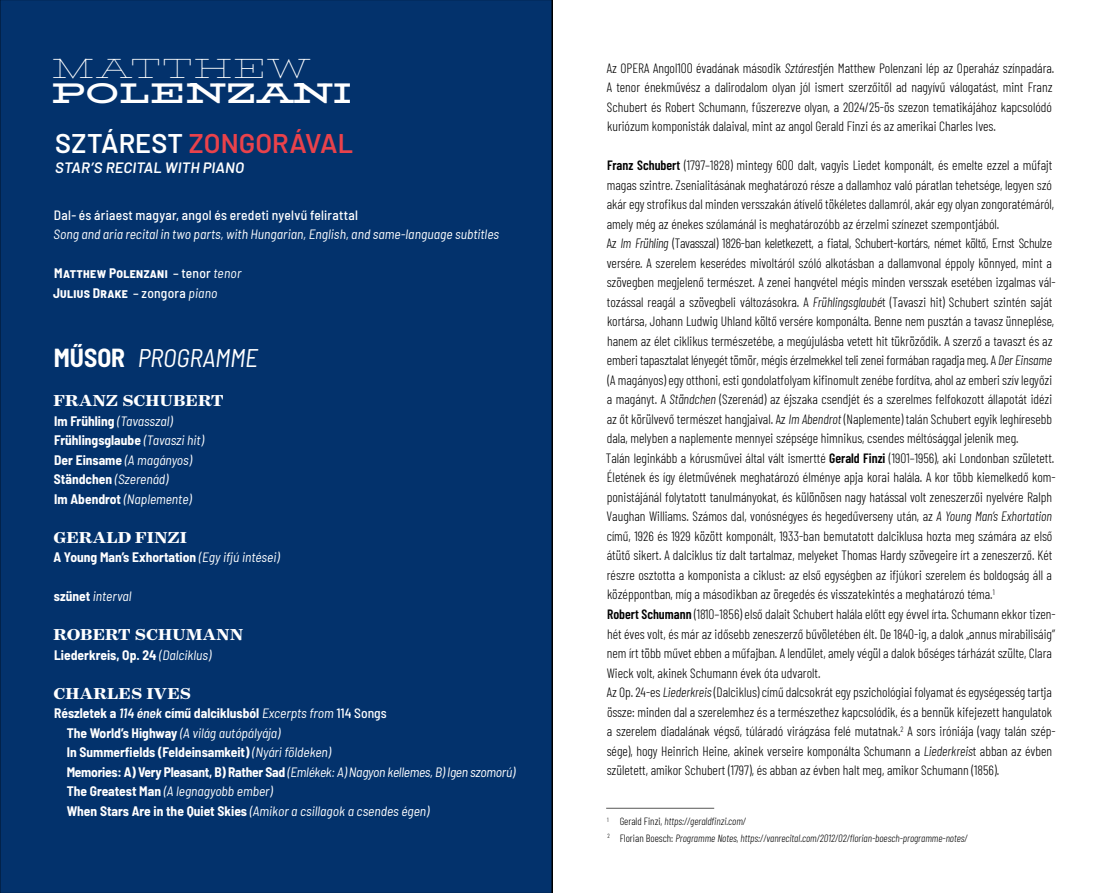
<style>
.page{position:relative;width:1106px;height:893px;background:#fff}
.page>*{position:absolute;margin:0;border:0;box-sizing:border-box;transform-origin:0 0}
.t1{font:800 28.5px "Bio Rhyme";color:#fff}
.t2{font:800 27.9px "Bio Rhyme";letter-spacing:.02em;color:#fff}
.t3{font:600 27px "Barlow";letter-spacing:.005em;color:#e9424b}
.t4{font:italic semi-condensed 25.5px "Barlow";letter-spacing:-.005em;color:#fff}
.t5{font:700 18px "Surveyor Text";color:#fff}
.t6{font:italic 600 15px "Barlow";letter-spacing:.005em;color:#fff}
.t7{font:300 13.5px/19.5px "Barlow Condensed";color:#000}
.t8{font:700 semi-condensed 13.5px/19.5px "Barlow";color:#fff}
.t9{font:italic semi-condensed 13.5px/19.5px "Barlow";color:#fff}
.t10{font:700 semi-condensed 13.5px/19.5px "Barlow";letter-spacing:.025em;color:#fff}
.t11{font:500 semi-condensed 13.5px "Barlow";letter-spacing:.02em;color:#fff}
.t12{font:italic 300 10.5px/16.8px "Barlow Condensed";color:#000}
.s1{color:#fff}
.s2{font-weight:500}
.s3{font-weight:400;font-style:italic}
.s4{font-weight:700;font-style:normal}
.s5{font-weight:600;font-style:italic}
.s6{font-style:italic}
.s7{font-weight:600}
.s8{font-style:normal}
</style>
<div class="page">
<div style="left:0;top:0;width:553px;height:893px;background:#03326c"></div>
<hr style="left:606px;top:808px;width:108px;height:1px;background:#575756">
<h2 class="t2" style="left:52px;top:47px;width:260px">MATTHEW</h2>
<h1 class="t1" style="left:52px;top:71px;width:302px">POLENZANI</h1>
<h3 class="t3" style="left:55px;top:123px;width:299px"><span class="s1">SZTÁREST</span> ZONGORÁVAL</h3>
<p class="t6" style="left:55px;top:157px;width:190px">STAR’S RECITAL WITH PIANO</p>
<p class="t11" style="left:54px;top:205px;width:305px">Dal- és áriaest magyar, angol és eredeti nyelvű felirattal</p>
<p class="t9" style="left:54px;top:224px;width:447px">Song and aria recital in two parts, with Hungarian, English, and same-language subtitles</p>
<p class="t10" style="left:53px;top:263px;width:190px">Matthew Polenzani <span class="s2">– tenor</span> <span class="s3">tenor<br></span>Julius Drake <span class="s2">– zongora</span> <span class="s3">piano</span></p>
<h3 class="t4" style="left:54px;top:340px;width:206px"><span class="s4">MŰSOR</span> PROGRAMME</h3>
<h3 class="t5" style="left:53px;top:389px;width:172px">FRANZ SCHUBERT</h3>
<p class="t9" style="left:54px;top:410px;width:151px"><span class="s4">Im Frühling</span> (Tavasszal)<br><span class="s4">Frühlingsglaube</span> (Tavaszi hit)<br><span class="s4">Der Einsame</span> (A magányos)<br><span class="s4">Ständchen</span> (Szerenád)<br><span class="s4">Im Abendrot</span> (Naplemente)</p>
<h3 class="t5" style="left:54px;top:526px;width:135px">GERALD FINZI</h3>
<p class="t8" style="left:53px;top:547px;width:227px">A Young Man’s Exhortation <span class="s3">(Egy ifjú intései)</span></p>
<p class="t9" style="left:54px;top:586px;width:79px"><span class="s4">szünet</span> interval</p>
<h3 class="t5" style="left:53px;top:623px;width:191px">ROBERT SCHUMANN</h3>
<p class="t8" style="left:54px;top:644px;width:158px">Liederkreis, Op. 24 <span class="s3">(Dalciklus)</span></p>
<h3 class="t5" style="left:54px;top:682px;width:139px">CHARLES IVES</h3>
<p class="t8" style="left:67px;top:703px;width:450px;text-indent:-12px">Részletek a <span class="s5">114 ének</span> című dalciklusból <span class="s3">Excerpts from</span> <span class="s2">114 Songs<br></span>The World’s Highway <span class="s3">(A világ autópályája)<br></span>In Summerfields (Feldeinsamkeit) <span class="s3">(Nyári földeken)<br></span>Memories: A) Very Pleasant, B) Rather Sad <span class="s3">(Emlékek: A) Nagyon kellemes, B) Igen szomorú)<br></span>The Greatest Man <span class="s3">(A legnagyobb ember)<br></span>When Stars Are in the Quiet Skies <span class="s3">(Amikor a csillagok a csendes égen)</span></p>
<p class="t7" style="left:607px;top:57px;width:449px">Az OPERA Angol100 évadának második <span class="s6">Sztárest</span>jén Matthew Polenzani lép az Operaház színpadára.<br>A tenor énekművész a dalirodalom olyan jól ismert szerzőitől ad nagyívű válogatást, mint Franz Schubert és Robert Schumann, fűszerezve olyan, a 2024/25-ös szezon tematikájához kapcsolódó kuriózum komponisták dalaival, mint az angol Gerald Finzi és az amerikai Charles Ives.</p>
<p class="t7" style="left:606px;top:155px;width:451px"><span class="s7">Franz Schubert</span> (1797–1828) mintegy 600 dalt, vagyis Liedet komponált, és emelte ezzel a műfajt magas szintre. Zsenialitásának meghatározó része a dallamhoz való páratlan tehetsége, legyen szó akár egy strofikus dal minden versszakán átívelő tökéletes dallamról, akár egy olyan zongoratémáról, amely még az énekes szólamánál is meghatározóbb az érzelmi színezet szempontjából.<br>Az <span class="s6">Im Frühling</span> (Tavasszal) 1826-ban keletkezett, a fiatal, Schubert-kortárs, német költő, Ernst Schulze versére. A szerelem keserédes mivoltáról szóló alkotásban a dallamvonal éppoly könnyed, mint a szövegben megjelenő természet. A zenei hangvétel mégis minden versszak esetében izgalmas vál&shy;tozással reagál a szövegbeli változásokra. A <span class="s6">Frühlingsglaubé</span>t (Tavaszi hit) Schubert szintén saját kortársa, Johann Ludwig Uhland költő versére komponálta. Benne nem pusztán a tavasz ünneplése, hanem az élet ciklikus természetébe, a megújulásba vetett hit tükröződik. A szerző a tavaszt és az emberi tapasztalat lényegét tömör, mégis érzelmekkel teli zenei formában ragadja meg. A <span class="s6">Der Einsame </span>(A magányos) egy otthoni, esti gondolatfolyam kifinomult zenébe fordítva, ahol az emberi szív legyőzi a magányt. A <span class="s6">Ständchen</span> (Szerenád) az éjszaka csendjét és a szerelmes felfokozott állapotát idézi az őt körülvevő természet hangjaival. Az <span class="s6">Im Abendrot</span> (Naplemente) talán Schubert egyik leghíresebb dala, melyben a naplemente mennyei szépsége himnikus, csendes méltósággal jelenik meg.<br>Talán leginkább a kórusművei által vált ismertté <span class="s7">Gerald Finzi</span> (1901–1956), aki Londonban született.<br>Életének és így életművének meghatározó élménye apja korai halála. A kor több kiemelkedő kom&shy;ponistájánál folytatott tanulmányokat, és különösen nagy hatással volt zeneszerzői nyelvére Ralph Vaughan Williams. Számos dal, vonósnégyes és hegedűverseny után, az <span class="s6">A Young Man’s Exhortation </span>című, 1926 és 1929 között komponált, 1933-ban bemutatott dalciklusa hozta meg számára az első átütő sikert. A dalciklus tíz dalt tartalmaz, melyeket Thomas Hardy szövegeire írt a zeneszerző. Két részre osztotta a komponista a ciklust: az első egységben az ifjúkori szerelem és boldogság áll a középpontban, míg a másodikban az öregedés és visszatekintés a meghatározó téma.<sup>1<br></sup><span class="s7">Robert Schumann</span> (1810–1856) első dalait Schubert halála előtt egy évvel írta. Schumann ekkor tizen&shy;hét éves volt, és már az idősebb zeneszerző bűvöletében élt. De 1840-ig, a dalok „annus mirabilisáig” nem írt több művet ebben a műfajban. A lendület, amely végül a dalok bőséges tárházát szülte, Clara Wieck volt, akinek Schumann évek óta udvarolt.<br>Az Op. 24-es <span class="s6">Liederkreis</span> (Dalciklus) című dalcsokrát egy pszichológiai folyamat és egységesség tartja össze: minden dal a szerelemhez és a természethez kapcsolódik, és a bennük kifejezett hangulatok a szerelem diadalának végső, túláradó virágzása felé mutatnak.<sup>2</sup> A sors iróniája (vagy talán szép&shy;sége), hogy Heinrich Heine, akinek verseire komponálta Schumann a <span class="s6">Liederkreis</span>t abban az évben született, amikor Schubert (1797), és abban az évben halt meg, amikor Schumann (1856).</p>
<p class="t12" style="left:607px;top:812px;width:362px"><sup>1</sup> <span class="s8">Gerald Finzi,</span> https://geraldfinzi.com/<br><sup>2</sup> <span class="s8">Florian Boesch:</span> Programme Notes, https://vanrecital.com/2012/02/florian-boesch-programme-notes/</p>
</div>
